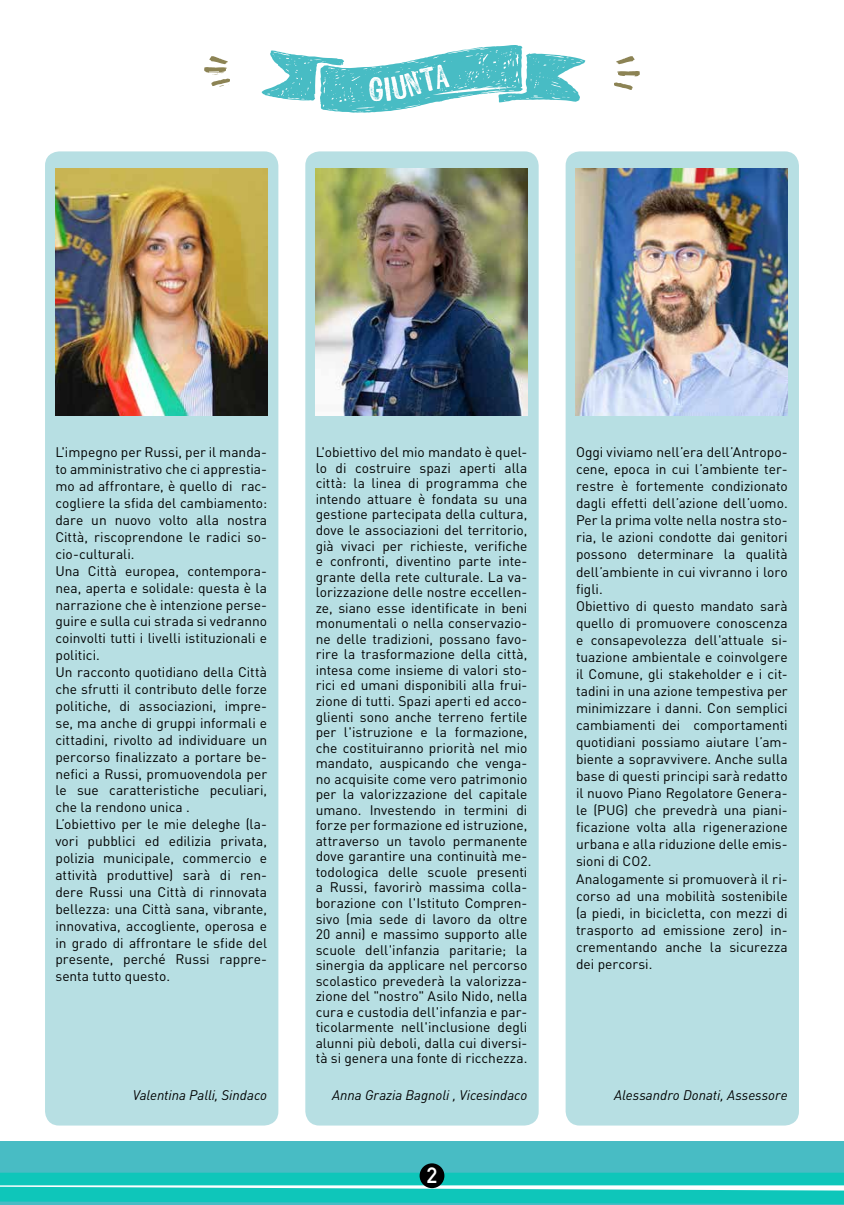
<style>
.page{position:relative;width:844px;height:1205px;background:#fff}
.page>*{position:absolute;margin:0;border:0;box-sizing:border-box;transform-origin:0 0}
.t1{font:700 21.88px "DIN Alternate";color:#fff}
.t2{font:13.75px/15.5px "DINOT";color:#000}
.t3{font:italic 13.75px "DINOT";color:#000}
</style>
<div class="page">
<div style="left:0;top:1141px;width:843px;height:64px;background:#48bcc4"></div>
<svg style="left:0;top:1172px;width:843px;height:32px;background:#2acbc1"></svg>
<svg style="left:614px;top:82px;width:18px;height:8px"></svg>
<svg style="left:616px;top:56px;width:18px;height:8px"></svg>
<svg style="left:617px;top:71px;width:23px;height:5px"></svg>
<svg style="left:204px;top:56px;width:26px;height:31px"></svg>
<div style="left:419px;top:1163px;width:25px;height:25px;background:#000;border-radius:50%"></div>
<div style="left:45px;top:151px;width:233px;height:974px;background:#b7dfe3;border-radius:14px"></div>
<div style="left:305px;top:151px;width:233px;height:974px;background:#b7dfe3;border-radius:14px"></div>
<div style="left:565px;top:151px;width:233px;height:974px;background:#b7dfe3;border-radius:14px"></div>
<img style="left:55px;top:169px;width:212px;height:246px">
<img style="left:315px;top:169px;width:212px;height:246px">
<img style="left:576px;top:169px;width:211px;height:246px">
<svg style="left:261px;top:45px;width:324px;height:68px"></svg>
<p class="t2" style="left:55px;top:444px;width:213px;line-height:16.9px">L'impegno per Russi, per il manda&shy;to amministrativo che ci apprestia&shy;mo ad affrontare, è quello di rac&shy;cogliere la sfida del cambiamento: dare un nuovo volto alla nostra<br>Città, riscoprendone le radici so&shy;cio-culturali.<br>Una Città europea, contempora&shy;nea, aperta e solidale: questa è la narrazione che è intenzione perse&shy;guire e sulla cui strada si vedranno coinvolti tutti i livelli istituzionali e politici.<br>Un racconto quotidiano della Città che sfrutti il contributo delle forze politiche, di associazioni, impre&shy;se, ma anche di gruppi informali e cittadini, rivolto ad individuare un percorso finalizzato a portare be&shy;nefici a Russi, promuovendola per le sue caratteristiche peculiari, che la rendono unica .<br>L’obiettivo per le mie deleghe (la&shy;vori pubblici ed edilizia privata, polizia municipale, commercio e attività produttive) sarà di ren&shy;dere Russi una Città di rinnovata bellezza: una Città sana, vibrante, innovativa, accogliente, operosa e in grado di affrontare le sfide del presente, perché Russi rappre&shy;senta tutto questo.</p>
<p class="t3" style="left:133px;top:1087px;width:136px">Valentina Palli, Sindaco</p>
<p class="t2" style="left:315px;top:444px;width:213px;text-align:justify">L'obiettivo del mio mandato è quel&shy;lo di costruire spazi aperti alla città: la linea di programma che intendo attuare è fondata su una gestione partecipata della cultura, dove le associazioni del territorio, già vivaci per richieste, verifiche e confronti, diventino parte inte&shy;grante della rete culturale. La va&shy;lorizzazione delle nostre eccellen&shy;ze, siano esse identificate in beni monumentali o nella conservazio&shy;ne delle tradizioni, possano favo&shy;rire la trasformazione della città, intesa come insieme di valori sto&shy;rici ed umani disponibili alla frui&shy;zione di tutti. Spazi aperti ed acco&shy;glienti sono anche terreno fertile per l'istruzione e la formazione, che costituiranno priorità nel mio mandato, auspicando che venga&shy;no acquisite come vero patrimonio per la valorizzazione del capitale umano. Investendo in termini di forze per formazione ed istruzione, attraverso un tavolo permanente dove garantire una continuità me&shy;todologica delle scuole presenti a Russi, favorirò massima colla&shy;borazione con l'Istituto Compren&shy;sivo (mia sede di lavoro da oltre 20 anni) e massimo supporto alle scuole dell'infanzia paritarie; la sinergia da applicare nel percorso scolastico prevederà la valorizza&shy;zione del "nostro" Asilo Nido, nella cura e custodia dell'infanzia e par&shy;ticolarmente nell'inclusione degli alunni più deboli, dalla cui diversi&shy;tà si genera una fonte di ricchezza.</p>
<p class="t3" style="left:332px;top:1086px;width:197px">Anna Grazia Bagnoli , Vicesindaco</p>
<h1 class="t1" style="left:427px;top:1159px;width:12px">2</h1>
<p class="t2" style="left:576px;top:443px;width:213px;line-height:17px">Oggi viviamo nell’era dell’Antropo&shy;cene, epoca in cui l’ambiente ter&shy;restre è fortemente condizionato dagli effetti dell’azione dell’uomo.<br>Per la prima volte nella nostra sto&shy;ria, le azioni condotte dai genitori possono determinare la qualità dell’ambiente in cui vivranno i loro figli.<br>Obiettivo di questo mandato sarà quello di promuovere conoscenza e consapevolezza dell'attuale si&shy;tuazione ambientale e coinvolgere il Comune, gli stakeholder e i cit&shy;tadini in una azione tempestiva per minimizzare i danni. Con semplici cambiamenti dei comportamenti quotidiani possiamo aiutare l’am&shy;biente a sopravvivere. Anche sulla base di questi principi sarà redatto il nuovo Piano Regolatore Genera&shy;le (PUG) che prevedrà una piani&shy;ficazione volta alla rigenerazione urbana e alla riduzione delle emis&shy;sioni di CO2.<br>Analogamente si promuoverà il ri&shy;corso ad una mobilità sostenibile (a piedi, in bicicletta, con mezzi di trasporto ad emissione zero) in&shy;crementando anche la sicurezza dei percorsi.</p>
<p class="t3" style="left:614px;top:1086px;width:175px">Alessandro Donati, Assessore</p>
</div>
